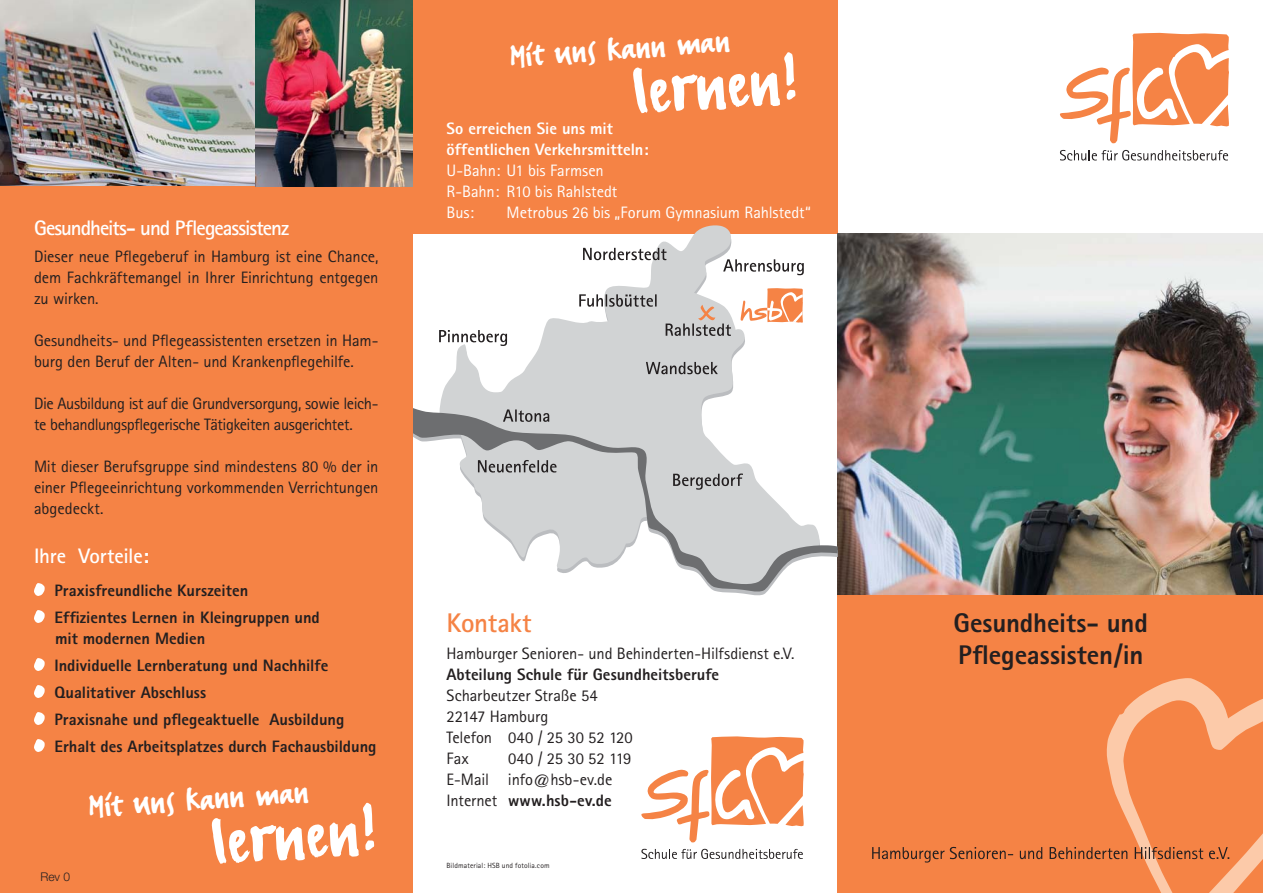
<style>
.page{position:relative;width:1263px;height:893px;background:#fff}
.page>*{position:absolute;margin:0;border:0;box-sizing:border-box;transform-origin:0 0}
.t1{font:82.5px "FF Erikrighthand";color:#fff}
.t2{font:39px "FF Erikrighthand";color:#fff}
.t3{font:800 27px/32.4px "Rotis Sans Serif";letter-spacing:-.005em;color:#231f20}
.t4{font:700 27px "Rotis Sans Serif";letter-spacing:-.015em;color:#f58345}
.t5{font:700 21px "Rotis Sans Serif";letter-spacing:-.045em;color:#fff}
.t6{font:700 21px "Rotis Sans Serif";letter-spacing:-.015em;color:#fff}
.t7{font:16.5px/21px "Rotis Sans Serif";letter-spacing:-.01em;color:#231f20}
.t8{font:800 16.5px/27px "Rotis Sans Serif";color:#231f20}
.t9{font:16.5px/21px "Rotis Sans Serif";letter-spacing:-.01em;color:#fff}
.t10{font:800 16.5px/21px "Rotis Sans Serif";color:#fff}
.t11{font:300 12px "Helvetica Neue";color:#231f20}
.t12{font:7.5px "Rotis Sans Serif";letter-spacing:.015em;color:#231f20}
.s1{font-weight:800}
</style>
<div class="page">
<div style="left:412px;top:0;width:426px;height:234px;background:#f58345"></div>
<img style="left:838px;top:234px;width:425px;height:361px">
<div style="left:838px;top:595px;width:425px;height:298px;background:#f58345"></div>
<svg style="left:440px;top:225px;width:362px;height:183px"></svg>
<svg style="left:412px;top:408px;width:426px;height:185px;fill:#d1d3d4"></svg>
<svg style="left:673px;top:473px;width:70px;height:17px"></svg>
<svg style="left:478px;top:460px;width:78px;height:13px"></svg>
<svg style="left:503px;top:409px;width:46px;height:13px"></svg>
<svg style="left:646px;top:362px;width:72px;height:12px"></svg>
<svg style="left:723px;top:259px;width:81px;height:16px"></svg>
<svg style="left:579px;top:294px;width:78px;height:13px"></svg>
<svg style="left:583px;top:248px;width:83px;height:12px"></svg>
<svg style="left:439px;top:330px;width:68px;height:16px"></svg>
<svg style="left:740px;top:288px;width:63px;height:35px"></svg>
<svg style="left:666px;top:305px;width:65px;height:31px;background:#bbb7b5"></svg>
<img style="left:0;top:0;width:412px;height:186px">
<div style="left:0;top:186px;width:412px;height:707px;background:#f58345"></div>
<svg style="left:1060px;top:150px;width:168px;height:11px"></svg>
<svg style="left:1060px;top:33px;width:169px;height:110px"></svg>
<svg style="left:641px;top:849px;width:162px;height:10px"></svg>
<svg style="left:641px;top:736px;width:163px;height:106px"></svg>
<svg style="left:872px;top:678px;width:391px;height:215px"></svg>
<svg style="left:34px;top:583px;width:11px;height:13px"></svg>
<svg style="left:34px;top:610px;width:11px;height:13px"></svg>
<svg style="left:34px;top:658px;width:11px;height:13px"></svg>
<svg style="left:34px;top:685px;width:11px;height:13px"></svg>
<svg style="left:34px;top:712px;width:11px;height:13px"></svg>
<svg style="left:34px;top:739px;width:11px;height:13px"></svg>
<p class="t5" style="left:34px;top:220px;width:257px">Gesundheits- und Pflegeassistenz</p>
<p class="t7" style="left:34px;top:248px;width:346px;text-align:justify">Dieser neue Pflegeberuf in Hamburg ist eine Chance, dem Fachkräftemangel in Ihrer Einrichtung entgegen zu wirken.</p>
<p class="t7" style="left:34px;top:332px;width:346px">Gesundheits- und Pflegeassistenten ersetzen in Ham&shy;burg den Beruf der Alten- und Krankenpflegehilfe.</p>
<p class="t7" style="left:34px;top:395px;width:346px">Die Ausbildung ist auf die Grundversorgung, sowie leich&shy;te behandlungspflegerische Tätigkeiten ausgerichtet.</p>
<p class="t7" style="left:34px;top:458px;width:346px;text-align:justify">Mit dieser Berufsgruppe sind mindestens 80 % der in einer Pflegeeinrichtung vorkommenden Verrichtungen abgedeckt.</p>
<p class="t6" style="left:34px;top:548px;width:117px">Ihre Vorteile:</p>
<p class="t8" style="left:54px;top:578px;width:267px">Praxisfreundliche Kurszeiten<br>Effizientes Lernen in Kleingruppen und</p>
<p class="t8" style="left:54px;top:626px;width:324px">mit modernen Medien<br>Individuelle Lernberatung und Nachhilfe Qualitativer Abschluss<br>Praxisnahe und pflegeaktuelle Ausbildung Erhalt des Arbeitsplatzes durch Fachausbildung</p>
<p class="t11" style="left:40px;top:873px;width:31px">Rev 0</p>
<h2 class="t2" style="left:86px;top:781px;width:222px;rotate:-4deg">Mit uns kann man</h2>
<h1 class="t1" style="left:209px;top:788px;width:166px;rotate:-4deg">lernen!</h1>
<h2 class="t2" style="left:508px;top:31px;width:222px;rotate:-4deg">Mit uns kann man</h2>
<h1 class="t1" style="left:630px;top:37px;width:166px;rotate:-4deg">lernen!</h1>
<p class="t10" style="left:446px;top:120px;width:204px">So erreichen Sie uns mit öffentlichen Verkehrsmitteln:</p>
<p class="t9" style="left:446px;top:162px;width:172px">U-Bahn: U1 bis Farmsen<br>R-Bahn: R10 bis Rahlstedt<br>Bus:</p>
<p class="t9" style="left:507px;top:204px;width:306px">Metrobus 26 bis „Forum Gymnasium Rahlstedt“</p>
<h3 class="t4" style="left:446px;top:613px;width:87px">Kontakt</h3>
<p class="t7" style="left:446px;top:645px;width:349px">Hamburger Senioren- und Behinderten-Hilfsdienst e.V.</p>
<p class="t8" style="left:446px;top:663px;width:274px">Abteilung Schule für Gesundheitsberufe</p>
<p class="t7" style="left:446px;top:687px;width:188px">Scharbeutzer Straße 54<br>22147 Hamburg<br>Telefon 040 / 25 30 52 120<br>Fax</p>
<p class="t7" style="left:446px;top:750px;width:186px;text-indent:61px">040 / 25 30 52 119<br>E-Mail info@hsb-ev.de<br>Internet <span class="s1">www.hsb-ev.de</span></p>
<p class="t12" style="left:446px;top:863px;width:105px">Bildmaterial: HSB und fotolia.com</p>
<h3 class="t3" style="left:953px;top:609px;width:196px">Gesundheits- und<br>Pflegeassisten/in</h3>
</div>
